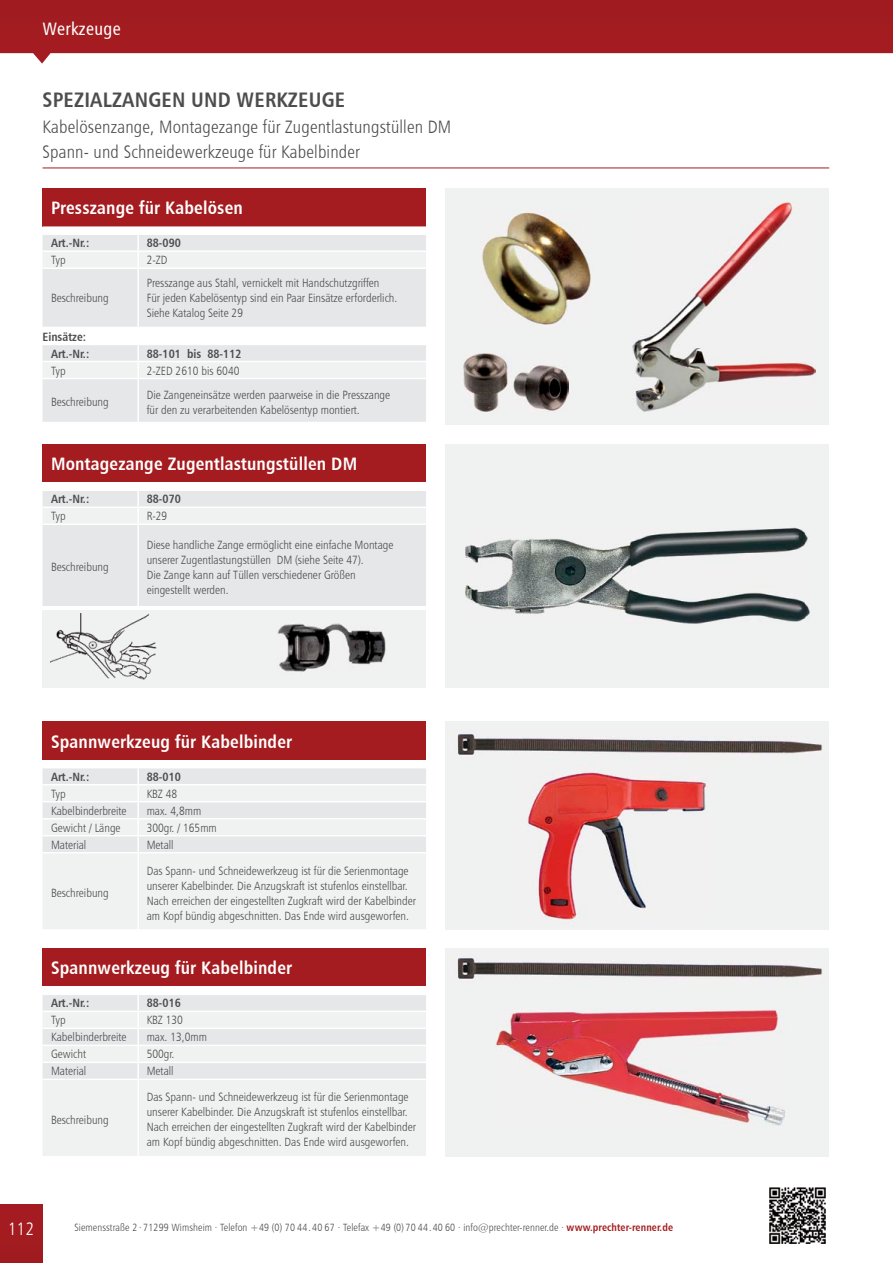
<style>
.page{position:relative;width:893px;height:1263px;background:#fff}
.page>*{position:absolute;margin:0;border:0;box-sizing:border-box;transform-origin:0 0}
.t1{font:21px "Humanist 777 BT Bold Condensed B";letter-spacing:.01em;color:#4d4d4e}
.t2{font:18px "Humanist 777 BT Bold Condensed B";letter-spacing:.01em;color:#fff}
.t3{font:18px "Humanist 777 BT Light Condensed B";letter-spacing:.01em;color:#4d4d4e}
.t4{font:18px "Humanist 777 BT Roman Condensed B";letter-spacing:.02em;color:#fff}
.t5{font:18px "Humanist 777 BT Light Condensed B";color:#fff}
.t6{font:12px/15px "Humanist 777 BT Light Condensed B";color:#4d4d4e}
.t7{font:12px "Humanist 777 BT Bold Condensed B";color:#4d4d4e}
.t8{font:10.5px "Humanist 777 BT Light Condensed B";letter-spacing:.01em;color:#4d4d4e}
.s1{font-family:"Humanist 777 BT Bold Condensed B";color:#a41c20}
</style>
<div class="page">
<div style="left:0;top:1204px;width:43px;height:59px;background:#a41c20"></div>
<svg style="left:0;top:0;width:893px;height:64px"></svg>
<hr style="left:43px;top:168px;width:786px;height:1px;background:#a41c20">
<div style="left:446px;top:444px;width:383px;height:244px;background:#f0f1f1"></div>
<div style="left:43px;top:610px;width:383px;height:78px;background:#f0f1f1"></div>
<div style="left:446px;top:722px;width:383px;height:208px;background:#f0f1f1"></div>
<div style="left:43px;top:188px;width:383px;height:38px;background:#a41c20"></div>
<svg style="left:43px;top:226px;width:383px;height:1px"></svg>
<div style="left:43px;top:235px;width:383px;height:187px;background:#e5e7e8"></div>
<svg style="left:43px;top:252px;width:383px;height:126px;fill:#e5e7e8"></svg>
<hr style="left:43px;top:250px;width:95px;height:2px;background:#fff">
<hr style="left:138px;top:250px;width:288px;height:2px;background:#fff">
<hr style="left:43px;top:267px;width:95px;height:2px;background:#fff">
<hr style="left:138px;top:267px;width:288px;height:2px;background:#fff">
<hr style="left:43px;top:327px;width:95px;height:1px;background:#fff">
<hr style="left:138px;top:327px;width:288px;height:1px;background:#fff">
<hr style="left:43px;top:344px;width:95px;height:1px;background:#fff">
<hr style="left:138px;top:344px;width:288px;height:1px;background:#fff">
<hr style="left:43px;top:361px;width:95px;height:1px;background:#fff">
<hr style="left:138px;top:361px;width:288px;height:1px;background:#fff">
<hr style="left:43px;top:378px;width:95px;height:1px;background:#fff">
<hr style="left:138px;top:378px;width:288px;height:1px;background:#fff">
<svg style="left:137px;top:235px;width:2px;height:32px"></svg>
<hr style="left:137px;top:269px;width:2px;height:58px;background:#fff">
<svg style="left:137px;top:328px;width:2px;height:50px"></svg>
<hr style="left:137px;top:379px;width:2px;height:43px;background:#fff">
<div style="left:446px;top:188px;width:383px;height:236px;background:#f0f1f1"></div>
<img style="left:480px;top:210px;width:111px;height:116px">
<div style="left:43px;top:444px;width:383px;height:38px;background:#a41c20"></div>
<svg style="left:43px;top:491px;width:383px;height:115px"></svg>
<hr style="left:137px;top:525px;width:2px;height:81px;background:#fff">
<img style="left:277px;top:623px;width:108px;height:49px">
<img style="left:465px;top:528px;width:344px;height:95px">
<img style="left:50px;top:613px;width:107px;height:67px">
<div style="left:43px;top:948px;width:383px;height:38px;background:#a41c20"></div>
<div style="left:43px;top:1080px;width:383px;height:76px;background:#f0f1f1"></div>
<svg style="left:43px;top:995px;width:383px;height:84px"></svg>
<hr style="left:137px;top:1080px;width:2px;height:76px;background:#fff">
<div style="left:446px;top:948px;width:383px;height:209px;background:#f0f1f1"></div>
<img style="left:457px;top:958px;width:366px;height:21px">
<img style="left:457px;top:734px;width:366px;height:21px">
<div style="left:43px;top:722px;width:383px;height:38px;background:#a41c20"></div>
<div style="left:43px;top:854px;width:383px;height:75px;background:#f0f1f1"></div>
<svg style="left:43px;top:768px;width:383px;height:84px"></svg>
<hr style="left:137px;top:853px;width:2px;height:76px;background:#fff">
<img style="left:527px;top:762px;width:180px;height:159px">
<img style="left:632px;top:202px;width:183px;height:209px">
<img style="left:463px;top:353px;width:105px;height:58px">
<img style="left:496px;top:1009px;width:289px;height:116px">
<img style="left:769px;top:1187px;width:57px;height:57px">
<p class="t4" style="left:43px;top:18px;width:80px">Werkzeuge</p>
<p class="t1" style="left:43px;top:87px;width:304px">SPEZIALZANGEN UND WERKZEUGE</p>
<p class="t3" style="left:43px;top:116px;width:410px">Kabelösenzange, Montagezange für Zugentlastungstüllen DM</p>
<p class="t3" style="left:43px;top:141px;width:319px">Spann- und Schneidewerkzeuge für Kabelbinder</p>
<p class="t2" style="left:51px;top:197px;width:193px">Presszange für Kabelösen</p>
<p class="t7" style="left:51px;top:235px;width:40px">Art.-Nr.:</p>
<p class="t7" style="left:147px;top:235px;width:36px">88-090</p>
<p class="t6" style="left:51px;top:252px;width:16px">Typ</p>
<p class="t6" style="left:147px;top:252px;width:22px">2-ZD</p>
<p class="t6" style="left:51px;top:290px;width:59px">Beschreibung</p>
<p class="t6" style="left:147px;top:275px;width:234px">Presszange aus Stahl, vernickelt mit Handschutzgriffen</p>
<p class="t6" style="left:147px;top:290px;width:252px">Für jeden Kabelösentyp sind ein Paar Einsätze erforderlich.</p>
<p class="t6" style="left:147px;top:305px;width:98px">Siehe Katalog Seite 29</p>
<p class="t7" style="left:43px;top:329px;width:45px">Einsätze:</p>
<p class="t7" style="left:51px;top:346px;width:40px">Art.-Nr.:</p>
<p class="t7" style="left:147px;top:346px;width:96px">88-101 bis 88-112</p>
<p class="t6" style="left:51px;top:363px;width:16px">Typ</p>
<p class="t6" style="left:147px;top:363px;width:94px">2-ZED 2610 bis 6040</p>
<p class="t6" style="left:51px;top:394px;width:59px">Beschreibung</p>
<p class="t6" style="left:147px;top:387px;width:245px">Die Zangeneinsätze werden paarweise in die Presszange</p>
<p class="t6" style="left:147px;top:402px;width:215px">für den zu verarbeitenden Kabelösentyp montiert.</p>
<p class="t2" style="left:51px;top:453px;width:308px">Montagezange Zugentlastungstüllen DM</p>
<p class="t7" style="left:51px;top:492px;width:40px">Art.-Nr.:</p>
<p class="t7" style="left:147px;top:492px;width:36px">88-070</p>
<p class="t6" style="left:51px;top:508px;width:16px">Typ</p>
<p class="t6" style="left:147px;top:508px;width:22px">R-29</p>
<p class="t6" style="left:51px;top:559px;width:59px">Beschreibung</p>
<p class="t6" style="left:147px;top:537px;width:248px">Diese handliche Zange ermöglicht eine einfache Montage</p>
<p class="t6" style="left:147px;top:552px;width:219px">unserer Zugentlastungstüllen DM (siehe Seite 47).</p>
<p class="t6" style="left:147px;top:567px;width:210px">Die Zange kann auf Tüllen verschiedener Größen</p>
<p class="t6" style="left:147px;top:582px;width:84px">eingestellt werden.</p>
<p class="t2" style="left:51px;top:730px;width:243px">Spannwerkzeug für Kabelbinder</p>
<p class="t7" style="left:51px;top:769px;width:40px">Art.-Nr.:</p>
<p class="t7" style="left:147px;top:769px;width:36px">88-010</p>
<p class="t6" style="left:51px;top:786px;width:16px">Typ</p>
<p class="t6" style="left:147px;top:786px;width:32px">KBZ 48</p>
<p class="t6" style="left:51px;top:803px;width:77px">Kabelbinderbreite</p>
<p class="t6" style="left:147px;top:803px;width:56px">max. 4,8mm</p>
<p class="t6" style="left:51px;top:820px;width:71px">Gewicht / Länge</p>
<p class="t6" style="left:147px;top:820px;width:72px">300gr. / 165mm</p>
<p class="t6" style="left:51px;top:837px;width:37px">Material</p>
<p class="t6" style="left:147px;top:837px;width:28px">Metall</p>
<p class="t6" style="left:51px;top:885px;width:59px">Beschreibung</p>
<p class="t6" style="left:147px;top:863px;width:263px">Das Spann- und Schneidewerkzeug ist für die Serienmontage</p>
<p class="t6" style="left:147px;top:878px;width:262px">unserer Kabelbinder. Die Anzugskraft ist stufenlos einstellbar.</p>
<p class="t6" style="left:147px;top:893px;width:271px">Nach erreichen der eingestellten Zugkraft wird der Kabelbinder am Kopf bündig abgeschnitten. Das Ende wird ausgeworfen.</p>
<p class="t2" style="left:51px;top:957px;width:243px">Spannwerkzeug für Kabelbinder</p>
<p class="t7" style="left:51px;top:996px;width:40px">Art.-Nr.:</p>
<p class="t7" style="left:147px;top:996px;width:36px">88-016</p>
<p class="t6" style="left:51px;top:1012px;width:16px">Typ</p>
<p class="t6" style="left:147px;top:1012px;width:38px">KBZ 130</p>
<p class="t6" style="left:51px;top:1029px;width:77px">Kabelbinderbreite</p>
<p class="t6" style="left:147px;top:1029px;width:62px">max. 13,0mm</p>
<p class="t6" style="left:51px;top:1046px;width:37px">Gewicht</p>
<p class="t6" style="left:147px;top:1046px;width:29px">500gr.</p>
<p class="t6" style="left:51px;top:1063px;width:37px">Material</p>
<p class="t6" style="left:147px;top:1063px;width:28px">Metall</p>
<p class="t6" style="left:51px;top:1112px;width:59px">Beschreibung</p>
<p class="t6" style="left:147px;top:1089px;width:263px">Das Spann- und Schneidewerkzeug ist für die Serienmontage</p>
<p class="t6" style="left:147px;top:1104px;width:262px">unserer Kabelbinder. Die Anzugskraft ist stufenlos einstellbar.</p>
<p class="t6" style="left:147px;top:1119px;width:271px">Nach erreichen der eingestellten Zugkraft wird der Kabelbinder am Kopf bündig abgeschnitten. Das Ende wird ausgeworfen.</p>
<p class="t5" style="left:8px;top:1218px;width:28px">112</p>
<p class="t8" style="left:74px;top:1221px;width:600px">Siemensstraße 2 · 71299 Wimsheim · Telefon +49 (0) 70 44.40 67 · Telefax +49 (0) 70 44.40 60 · info@prechter-renner.de · <span class="s1">www.prechter-renner.de</span></p>
</div>
